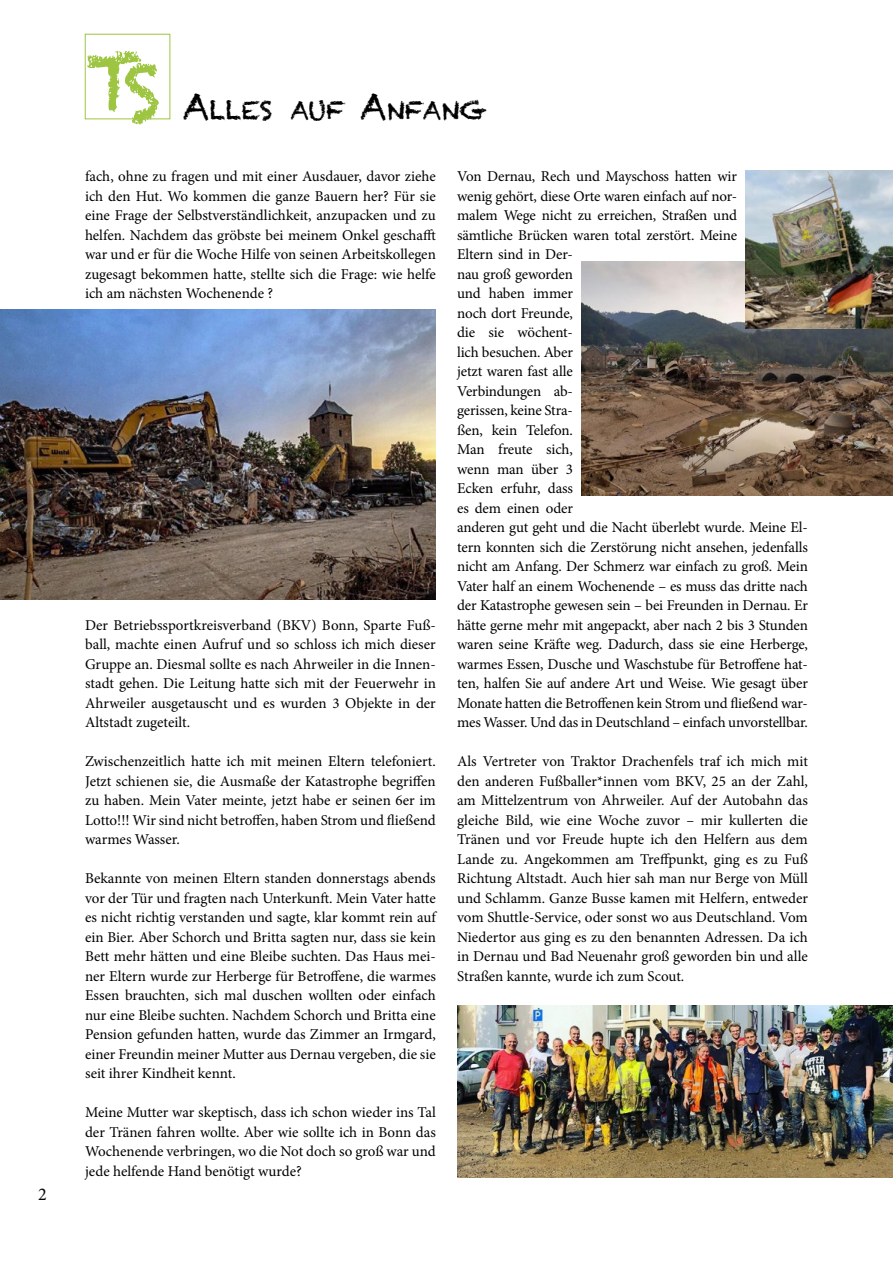
<style>
.page{position:relative;width:893px;height:1263px;background:#fff}
.page>*{position:absolute;margin:0;border:0;box-sizing:border-box;transform-origin:0 0}
.t1{font:25.2px "Chalkduster";color:#000}
.t2{font:18px "Minion Pro";color:#000}
.t3{font:15px/19.5px "Minion Pro";letter-spacing:-.01em;color:#000;text-align:justify}
.s1{font-size:75px;color:#9dc541}
.s2{font-size:36px}
</style>
<div class="page">
<div style="left:85px;top:34px;width:85px;height:85px;border:1px solid #9dc541"></div>
<img style="left:1px;top:310px;width:435px;height:290px">
<img style="left:581px;top:262px;width:312px;height:234px">
<img style="left:457px;top:1005px;width:436px;height:173px">
<img style="left:746px;top:170px;width:147px;height:159px">
<p class="t2" style="left:38px;top:1182px;width:10px">2</p>
<h1 class="t1" style="left:85px;top:96px;width:403px"><sup>T</sup><span class="s1">S</span> <span class="s2">A</span>LLES AUF <span class="s2">A</span>NFANG</h1>
<p class="t3" style="left:85px;top:167px;width:352px">fach, ohne zu fragen und mit einer Ausdauer, davor ziehe ich den Hut. Wo kommen die ganze Bauern her? Für sie eine Frage der Selbstverständlichkeit, anzupacken und zu helfen. Nachdem das gröbste bei meinem Onkel geschafft war und er für die Woche Hilfe von seinen Arbeitskollegen zugesagt bekommen hatte, stellte sich die Frage: wie helfe ich am nächsten Wochenende ?</p>
<p class="t3" style="left:85px;top:615px;width:352px">Der Betriebssportkreisverband (BKV) Bonn, Sparte Fuß&shy;ball, machte einen Aufruf und so schloss ich mich dieser Gruppe an. Diesmal sollte es nach Ahrweiler in die Innen&shy;stadt gehen. Die Leitung hatte sich mit der Feuerwehr in Ahrweiler ausgetauscht und es wurden 3 Objekte in der Altstadt zugeteilt.</p>
<p class="t3" style="left:85px;top:752px;width:352px">Zwischenzeitlich hatte ich mit meinen Eltern telefoniert.<br>Jetzt schienen sie, die Ausmaße der Katastrophe begriffen zu haben. Mein Vater meinte, jetzt habe er seinen 6er im Lotto!!! Wir sind nicht betroffen, haben Strom und fließend warmes Wasser.</p>
<p class="t3" style="left:85px;top:869px;width:352px">Bekannte von meinen Eltern standen donnerstags abends vor der Tür und fragten nach Unterkunft. Mein Vater hatte es nicht richtig verstanden und sagte, klar kommt rein auf ein Bier. Aber Schorch und Britta sagten nur, dass sie kein Bett mehr hätten und eine Bleibe suchten. Das Haus mei&shy;ner Eltern wurde zur Herberge für Betroffene, die warmes Essen brauchten, sich mal duschen wollten oder einfach nur eine Bleibe suchten. Nachdem Schorch und Britta eine Pension gefunden hatten, wurde das Zimmer an Irmgard, einer Freundin meiner Mutter aus Dernau vergeben, die sie seit ihrer Kindheit kennt.</p>
<p class="t3" style="left:85px;top:1103px;width:352px">Meine Mutter war skeptisch, dass ich schon wieder ins Tal der Tränen fahren wollte. Aber wie sollte ich in Bonn das Wochenende verbringen, wo die Not doch so groß war und jede helfende Hand benötigt wurde?</p>
<p class="t3" style="left:457px;top:167px;width:352px;text-align:left">Von Dernau, Rech und Mayschoss hatten wir<br>wenig gehört, diese Orte waren einfach auf nor-<br>malem Wege nicht zu erreichen, Straßen und<br>sämtliche Brücken waren total zerstört. Meine<br>Eltern sind in Der-<br>nau groß geworden<br>und haben immer<br>noch dort Freunde,<br>die sie wöchent-<br>lich besuchen. Aber<br>jetzt waren fast alle<br>Verbindungen ab-<br>gerissen, keine Stra-<br>ßen, kein Telefon.<br>Man freute sich,<br>wenn man über 3<br>Ecken erfuhr, dass<br>es dem einen oder<br>anderen gut geht und die Nacht überlebt wurde. Meine El&shy;tern konnten sich die Zerstörung nicht ansehen, jedenfalls nicht am Anfang. Der Schmerz war einfach zu groß. Mein Vater half an einem Wochenende – es muss das dritte nach der Katastrophe gewesen sein – bei Freunden in Dernau. Er hätte gerne mehr mit angepackt, aber nach 2 bis 3 Stunden waren seine Kräfte weg. Dadurch, dass sie eine Herberge, warmes Essen, Dusche und Waschstube für Betroffene hat&shy;ten, halfen Sie auf andere Art und Weise. Wie gesagt über Monate hatten die Betroffenen kein Strom und fließend war&shy;mes Wasser. Und das in Deutschland – einfach unvorstellbar.</p>
<p class="t3" style="left:457px;top:752px;width:352px">Als Vertreter von Traktor Drachenfels traf ich mich mit den anderen Fußballer*innen vom BKV, 25 an der Zahl, am Mittelzentrum von Ahrweiler. Auf der Autobahn das gleiche Bild, wie eine Woche zuvor – mir kullerten die Tränen und vor Freude hupte ich den Helfern aus dem Lande zu. Angekommen am Treffpunkt, ging es zu Fuß Richtung Altstadt. Auch hier sah man nur Berge von Müll und Schlamm. Ganze Busse kamen mit Helfern, entweder vom Shuttle-Service, oder sonst wo aus Deutschland. Vom Niedertor aus ging es zu den benannten Adressen. Da ich in Dernau und Bad Neuenahr groß geworden bin und alle Straßen kannte, wurde ich zum Scout.</p>
</div>
